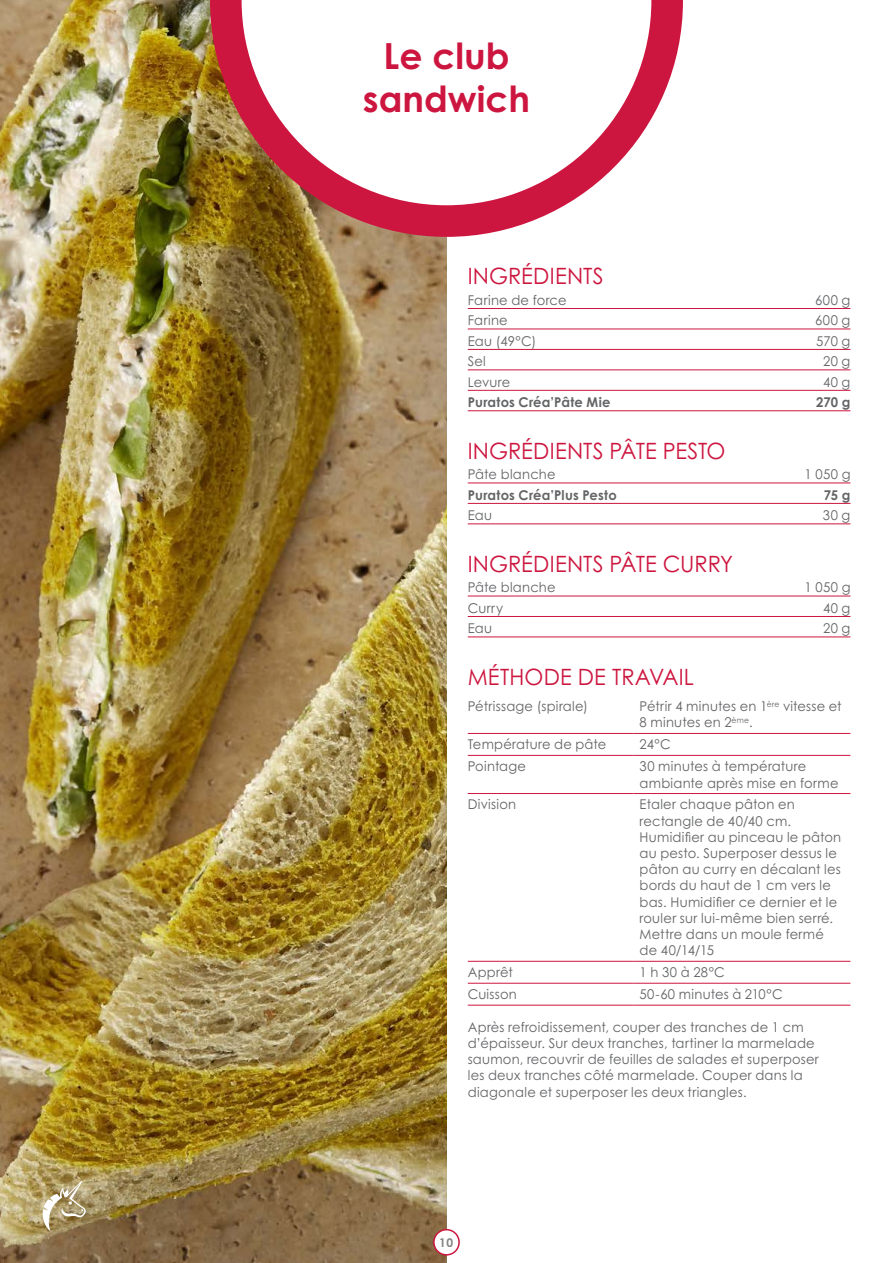
<style>
.page{position:relative;width:893px;height:1263px;background:#fff}
.page>*{position:absolute;margin:0;border:0;box-sizing:border-box;transform-origin:0 0}
.t1{font:700 36px/43.2px "Century Gothic Pro";color:#cd163f;text-align:center}
.t2{font:22.5px "Century Gothic Pro";letter-spacing:.005em;color:#cd163f}
.t3{font:13.5px/16.2px "Century Gothic Pro";letter-spacing:.02em;color:#636466}
.t4{font:700 13.5px "Century Gothic Pro";letter-spacing:.015em;color:#636466}
.t5{font:700 12px "Century Gothic Pro";color:#636466}
</style>
<div class="page">
<img style="left:0;top:0;width:446px;height:1263px">
<hr style="left:468px;top:308px;width:382px;height:1px;background:#cd163f">
<hr style="left:468px;top:329px;width:382px;height:1px;background:#cd163f">
<hr style="left:468px;top:349px;width:382px;height:1px;background:#cd163f">
<hr style="left:468px;top:370px;width:382px;height:1px;background:#cd163f">
<hr style="left:468px;top:390px;width:382px;height:1px;background:#cd163f">
<hr style="left:468px;top:410px;width:382px;height:1px;background:#cd163f">
<hr style="left:468px;top:483px;width:382px;height:1px;background:#cd163f">
<hr style="left:468px;top:503px;width:382px;height:1px;background:#cd163f">
<hr style="left:468px;top:524px;width:382px;height:1px;background:#cd163f">
<hr style="left:468px;top:596px;width:382px;height:1px;background:#cd163f">
<hr style="left:468px;top:616px;width:382px;height:1px;background:#cd163f">
<hr style="left:468px;top:637px;width:382px;height:1px;background:#cd163f">
<hr style="left:468px;top:733px;width:166px;height:1px;background:#cd163f">
<hr style="left:634px;top:733px;width:216px;height:1px;background:#cd163f">
<hr style="left:468px;top:755px;width:166px;height:1px;background:#cd163f">
<hr style="left:634px;top:755px;width:216px;height:1px;background:#cd163f">
<hr style="left:468px;top:793px;width:166px;height:1px;background:#cd163f">
<hr style="left:634px;top:793px;width:216px;height:1px;background:#cd163f">
<hr style="left:468px;top:961px;width:166px;height:1px;background:#cd163f">
<hr style="left:634px;top:961px;width:216px;height:1px;background:#cd163f">
<hr style="left:468px;top:983px;width:166px;height:1px;background:#cd163f">
<hr style="left:634px;top:983px;width:216px;height:1px;background:#cd163f">
<hr style="left:468px;top:1005px;width:166px;height:1px;background:#cd163f">
<hr style="left:634px;top:1005px;width:216px;height:1px;background:#cd163f">
<svg style="left:210px;top:0;width:473px;height:237px"></svg>
<svg style="left:43px;top:1180px;width:43px;height:51px"></svg>
<div style="left:434px;top:1230px;width:25px;height:25px;background:#fff;border-radius:50%"></div>
<div style="left:433px;top:1229px;width:27px;height:26px;border:2px solid #cd163f;border-radius:50%"></div>
<h1 class="t1" style="left:363px;top:34px;width:169px">Le club sandwich</h1>
<h2 class="t2" style="left:468px;top:263px;width:137px">INGRÉDIENTS</h2>
<p class="t3" style="left:468px;top:292px;width:100px">Farine de force</p>
<p class="t3" style="left:815px;top:292px;width:37px">600 g</p>
<p class="t3" style="left:468px;top:312px;width:42px">Farine</p>
<p class="t3" style="left:815px;top:312px;width:37px">600 g</p>
<p class="t3" style="left:468px;top:333px;width:70px">Eau (49°C)</p>
<p class="t3" style="left:816px;top:333px;width:36px">570 g</p>
<p class="t3" style="left:468px;top:353px;width:19px">Sel</p>
<p class="t3" style="left:823px;top:353px;width:29px">20 g</p>
<p class="t3" style="left:468px;top:374px;width:44px">Levure</p>
<p class="t3" style="left:823px;top:374px;width:29px">40 g</p>
<p class="t4" style="left:468px;top:394px;width:144px">Puratos Créa’Pâte Mie</p>
<p class="t4" style="left:816px;top:394px;width:36px">270 g</p>
<h2 class="t2" style="left:468px;top:437px;width:259px">INGRÉDIENTS PÂTE PESTO</h2>
<p class="t3" style="left:468px;top:466px;width:89px">Pâte blanche</p>
<p class="t3" style="left:805px;top:466px;width:47px">1 050 g</p>
<p class="t4" style="left:468px;top:486px;width:150px">Puratos Créa’Plus Pesto</p>
<p class="t4" style="left:824px;top:486px;width:28px">75 g</p>
<p class="t3" style="left:468px;top:507px;width:26px">Eau</p>
<p class="t3" style="left:823px;top:507px;width:29px">30 g</p>
<h2 class="t2" style="left:468px;top:550px;width:267px">INGRÉDIENTS PÂTE CURRY</h2>
<p class="t3" style="left:468px;top:579px;width:89px">Pâte blanche</p>
<p class="t3" style="left:805px;top:579px;width:47px">1 050 g</p>
<p class="t3" style="left:468px;top:600px;width:37px">Curry</p>
<p class="t3" style="left:823px;top:600px;width:29px">40 g</p>
<p class="t3" style="left:468px;top:620px;width:26px">Eau</p>
<p class="t3" style="left:823px;top:620px;width:29px">20 g</p>
<h2 class="t2" style="left:468px;top:663px;width:228px">MÉTHODE DE TRAVAIL</h2>
<p class="t3" style="left:468px;top:698px;width:122px">Pétrissage (spirale)</p>
<p class="t3" style="left:640px;top:698px;width:204px">Pétrir 4 minutes en 1<sup>ère</sup> vitesse et<br>8 minutes en 2<sup>ème</sup>.</p>
<p class="t3" style="left:468px;top:736px;width:140px">Température de pâte</p>
<p class="t3" style="left:640px;top:736px;width:33px">24°C</p>
<p class="t3" style="left:468px;top:758px;width:60px">Pointage</p>
<p class="t3" style="left:640px;top:758px;width:200px">30 minutes à température ambiante après mise en forme</p>
<p class="t3" style="left:468px;top:796px;width:50px">Division</p>
<p class="t3" style="left:640px;top:796px;width:203px">Etaler chaque pâton en rectangle de 40/40 cm.<br>Humidifier au pinceau le pâton au pesto. Superposer dessus le pâton au curry en décalant les bords du haut de 1 cm vers le bas. Humidifier ce dernier et le rouler sur lui-même bien serré.<br>Mettre dans un moule fermé de 40/14/15</p>
<p class="t3" style="left:468px;top:964px;width:47px">Apprêt</p>
<p class="t3" style="left:640px;top:964px;width:87px">1 h 30 à 28°C</p>
<p class="t3" style="left:468px;top:986px;width:51px">Cuisson</p>
<p class="t3" style="left:640px;top:986px;width:145px">50-60 minutes à 210°C</p>
<p class="t3" style="left:468px;top:1019px;width:353px">Après refroidissement, couper des tranches de 1 cm d’épaisseur. Sur deux tranches, tartiner la marmelade saumon, recouvrir de feuilles de salades et superposer les deux tranches côté marmelade. Couper dans la diagonale et superposer les deux triangles.</p>
<p class="t5" style="left:440px;top:1235px;width:15px">10</p>
</div>
